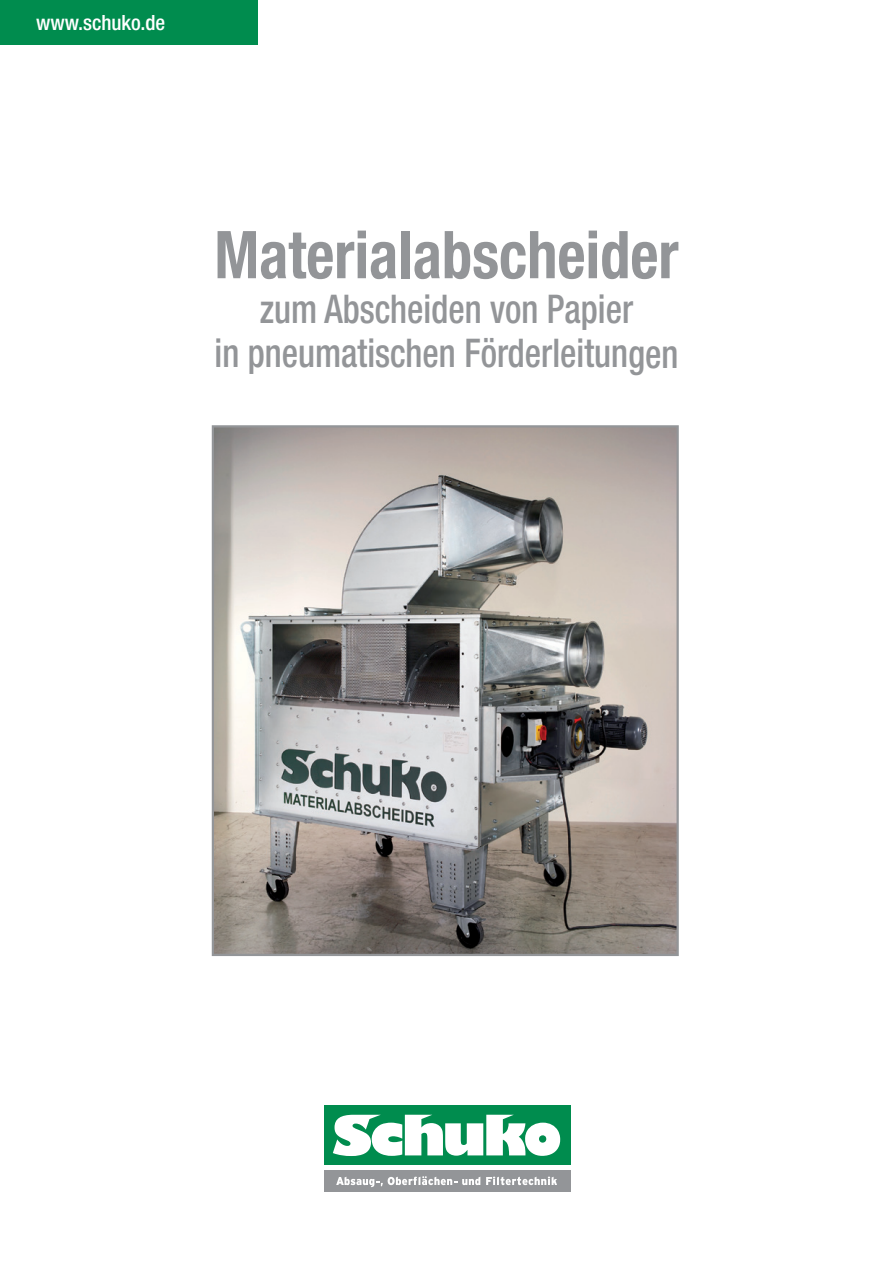
<style>
.page{position:relative;width:893px;height:1263px;background:#fff}
.page>*{position:absolute;margin:0;border:0;box-sizing:border-box;transform-origin:0 0}
.t1{font:700 condensed 66px "Helvetica Neue LT Pro";color:#939598;scale:.92 1}
.t2{font:500 condensed 39.6px/43.5px "Helvetica Neue LT Pro";color:#939598;text-align:center;scale:.89 1}
.t3{font:500 condensed 21px "Helvetica Neue LT Pro";color:#fff}
</style>
<div class="page">
<div style="left:324px;top:1106px;width:246px;height:59px;background:#008c4e"></div>
<div style="left:324px;top:1170px;width:246px;height:22px;background:#939598"></div>
<svg style="left:333px;top:1115px;width:227px;height:41px"></svg>
<svg style="left:336px;top:1176px;width:144px;height:11px"></svg>
<svg style="left:486px;top:1176px;width:71px;height:9px"></svg>
<div style="left:0;top:0;width:257px;height:45px;background:#008c4e"></div>
<img style="left:215px;top:428px;width:461px;height:525px">
<div style="left:212px;top:425px;width:467px;height:531px;border:2px solid #939598"></div>
<p class="t3" style="left:36px;top:10px;width:131px">www.schuko.de</p>
<p class="t1" style="left:214px;top:215px;width:506px">Materialabscheider</p>
<p class="t2" style="left:215px;top:287px;width:523px">zum Abscheiden von Papier<br>in pneumatischen Förderleitungen</p>
</div>
